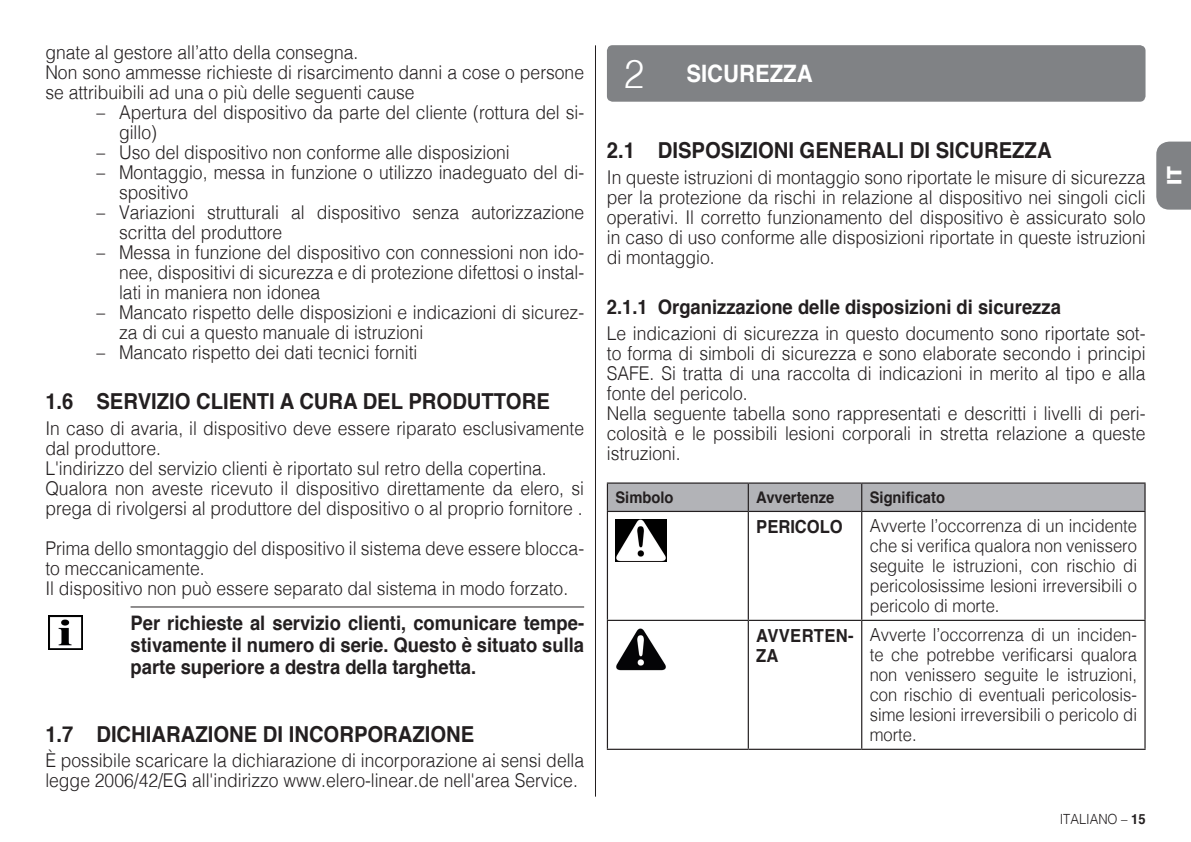
<style>
.page{position:relative;width:1191px;height:842px;background:#fff}
.page>*{position:absolute;margin:0;border:0;box-sizing:border-box;transform-origin:0 0}
.t1{font:700 24px "Helvetica";color:#fff;scale:.92 1}
.t2{font:700 22px "Helvetica";color:#231f20;scale:.92 1}
.t3{font:700 20px/22px "Helvetica";color:#231f20;text-align:justify;scale:.92 1}
.t4{font:800 20px "Helvetica Neue LT Std";color:#fff}
.t5{font:300 19px/20px "Helvetica";color:#231f20;scale:.92 1}
.t6{font:300 18px/20px "Helvetica";color:#231f20;text-align:justify;scale:.92 1}
.t7{font:700 18px/20px "Helvetica";letter-spacing:.02em;color:#231f20;scale:.92 1}
.t8{font:700 18px "Helvetica";color:#231f20;scale:.92 1}
.t9{font:700 16px "Helvetica";color:#231f20;scale:.92 1}
.t10{font:300 14px "Helvetica";color:#231f20;scale:.92 1}
.s1{font-weight:300;font-size:40px}
.s2{font-weight:700}
</style>
<div class="page">
<hr style="left:595px;top:45px;width:1px;height:752px;background:#231f20">
<img style="left:48px;top:615px;width:34px;height:34px">
<hr style="left:131px;top:606px;width:453px;height:1px;background:#231f20">
<div style="left:607px;top:45px;width:538px;height:57px;background:#808285;border-radius:6px"></div>
<svg style="left:608px;top:621px;width:536px;height:128px"></svg>
<hr style="left:607px;top:482px;width:141px;height:2px;background:#231f20">
<hr style="left:607px;top:511px;width:141px;height:1px;background:#231f20">
<hr style="left:748px;top:482px;width:113px;height:2px;background:#231f20">
<hr style="left:748px;top:511px;width:113px;height:1px;background:#231f20">
<div style="left:607px;top:483px;width:538px;height:28px;background:#b2b3b7"></div>
<hr style="left:861px;top:482px;width:284px;height:2px;background:#231f20">
<hr style="left:861px;top:511px;width:284px;height:1px;background:#231f20">
<hr style="left:607px;top:512px;width:1px;height:108px;background:#231f20">
<hr style="left:747px;top:512px;width:2px;height:108px;background:#231f20">
<hr style="left:1144px;top:512px;width:1px;height:108px;background:#231f20">
<hr style="left:861px;top:512px;width:1px;height:108px;background:#231f20">
<hr style="left:607px;top:621px;width:1px;height:128px;background:#231f20">
<hr style="left:607px;top:620px;width:141px;height:1px;background:#231f20">
<hr style="left:747px;top:621px;width:2px;height:128px;background:#231f20">
<hr style="left:748px;top:620px;width:113px;height:1px;background:#231f20">
<hr style="left:1144px;top:621px;width:1px;height:128px;background:#231f20">
<hr style="left:861px;top:621px;width:1px;height:128px;background:#231f20">
<hr style="left:861px;top:620px;width:284px;height:1px;background:#231f20">
<hr style="left:607px;top:749px;width:141px;height:1px;background:#231f20">
<hr style="left:748px;top:749px;width:113px;height:1px;background:#231f20">
<hr style="left:861px;top:749px;width:284px;height:1px;background:#231f20">
<img style="left:615px;top:519px;width:51px;height:43px">
<img style="left:615px;top:628px;width:51px;height:43px">
<div style="left:1156px;top:142px;width:35px;height:68px;background:#808285"></div>
<p class="t5" style="left:45px;top:41px;width:587px">gnate al gestore all’atto della consegna.<br>Non sono ammesse richieste di risarcimento danni a cose o persone se attribuibili ad una o più delle seguenti cause</p>
<p class="t5" style="left:119px;top:101px;width:507px;text-indent:-23px">– Apertura del dispositivo da parte del cliente (rottura del si&shy;gillo)</p>
<p class="t5" style="left:96px;top:141px;width:451px">– Uso del dispositivo non conforme alle disposizioni</p>
<p class="t5" style="left:119px;top:161px;width:507px;text-indent:-23px">– Montaggio, messa in funzione o utilizzo inadeguato del di&shy;spositivo</p>
<p class="t5" style="left:119px;top:201px;width:507px;text-indent:-23px">– Variazioni strutturali al dispositivo senza autorizzazione scritta del produttore</p>
<p class="t5" style="left:119px;top:241px;width:507px;text-align:justify;text-indent:-23px">– Messa in funzione del dispositivo con connessioni non ido&shy;nee, dispositivi di sicurezza e di protezione difettosi o instal&shy;lati in maniera non idonea</p>
<p class="t5" style="left:119px;top:301px;width:507px;text-indent:-23px">– Mancato rispetto delle disposizioni e indicazioni di sicurez&shy;za di cui a questo manuale di istruzioni</p>
<p class="t5" style="left:96px;top:341px;width:350px">– Mancato rispetto dei dati tecnici forniti</p>
<p class="t2" style="left:45px;top:384px;width:550px">1.6 SERVIZIO CLIENTI A CURA DEL PRODUTTORE</p>
<p class="t5" style="left:45px;top:417px;width:587px">In caso di avaria, il dispositivo deve essere riparato esclusivamente dal produttore.<br>L'indirizzo del servizio clienti è riportato sul retro della copertina.<br>Qualora non aveste ricevuto il dispositivo direttamente da elero, si prega di rivolgersi al produttore del dispositivo o al proprio fornitore .</p>
<p class="t5" style="left:45px;top:537px;width:587px">Prima dello smontaggio del dispositivo il sistema deve essere blocca&shy;to meccanicamente.<br>Il dispositivo non può essere separato dal sistema in modo forzato.</p>
<p class="t3" style="left:131px;top:612px;width:494px">Per richieste al servizio clienti, comunicare tempe&shy;stivamente il numero di serie. Questo è situato sulla parte superiore a destra della targhetta.</p>
<p class="t2" style="left:45px;top:716px;width:468px">1.7 DICHIARAZIONE DI INCORPORAZIONE</p>
<p class="t5" style="left:45px;top:749px;width:587px">È possibile scaricare la dichiarazione di incorporazione ai sensi della legge 2006/42/EG all'indirizzo www.elero-linear.de nell'area Service.</p>
<p class="t1" style="left:624px;top:55px;width:207px"><span class="s1">2</span> SICUREZZA</p>
<p class="t2" style="left:607px;top:133px;width:485px">2.1 DISPOSIZIONI GENERALI DI SICUREZZA</p>
<p class="t5" style="left:607px;top:166px;width:587px;text-align:justify">In queste istruzioni di montaggio sono riportate le misure di sicurezza per la protezione da rischi in relazione al dispositivo nei singoli cicli operativi. Il corretto funzionamento del dispositivo è assicurato solo in caso di uso conforme alle disposizioni riportate in queste istruzioni di montaggio.</p>
<p class="t3" style="left:607px;top:296px;width:495px">2.1.1 Organizzazione delle disposizioni di sicurezza</p>
<p class="t5" style="left:607px;top:322px;width:587px">Le indicazioni di sicurezza in questo documento sono riportate sot&shy;to forma di simboli di sicurezza e sono elaborate secondo i principi SAFE. Si tratta di una raccolta di indicazioni in merito al tipo e alla fonte del pericolo.<br>Nella seguente tabella sono rappresentati e descritti i livelli di peri&shy;colosità e le possibili lesioni corporali in stretta relazione a queste istruzioni.</p>
<p class="t9" style="left:615px;top:484px;width:65px">Simbolo</p>
<p class="t9" style="left:756px;top:484px;width:86px">Avvertenze</p>
<p class="t9" style="left:869px;top:484px;width:83px">Significato</p>
<p class="t8" style="left:756px;top:512px;width:96px">PERICOLO</p>
<p class="t6" style="left:869px;top:515px;width:292px">Avverte l’occorrenza di un incidente che si verifica qualora non venissero seguite le istruzioni, con rischio di pericolosissime lesioni irreversibili o pericolo di morte.</p>
<p class="t7" style="left:756px;top:626px;width:107px">AVVERTEN-<br>ZA</p>
<p class="t6" style="left:869px;top:624px;width:292px">Avverte l’occorrenza di un inciden&shy;te che potrebbe verificarsi qualora non venissero seguite le istruzioni, con rischio di eventuali pericolosis&shy;sime lesioni irreversibili o pericolo di morte.</p>
<p class="t4" style="left:1162px;top:185px;width:21px;rotate:-90deg">IT</p>
<p class="t10" style="left:1059px;top:807px;width:95px">ITALIANO – <span class="s2">15</span></p>
</div>
